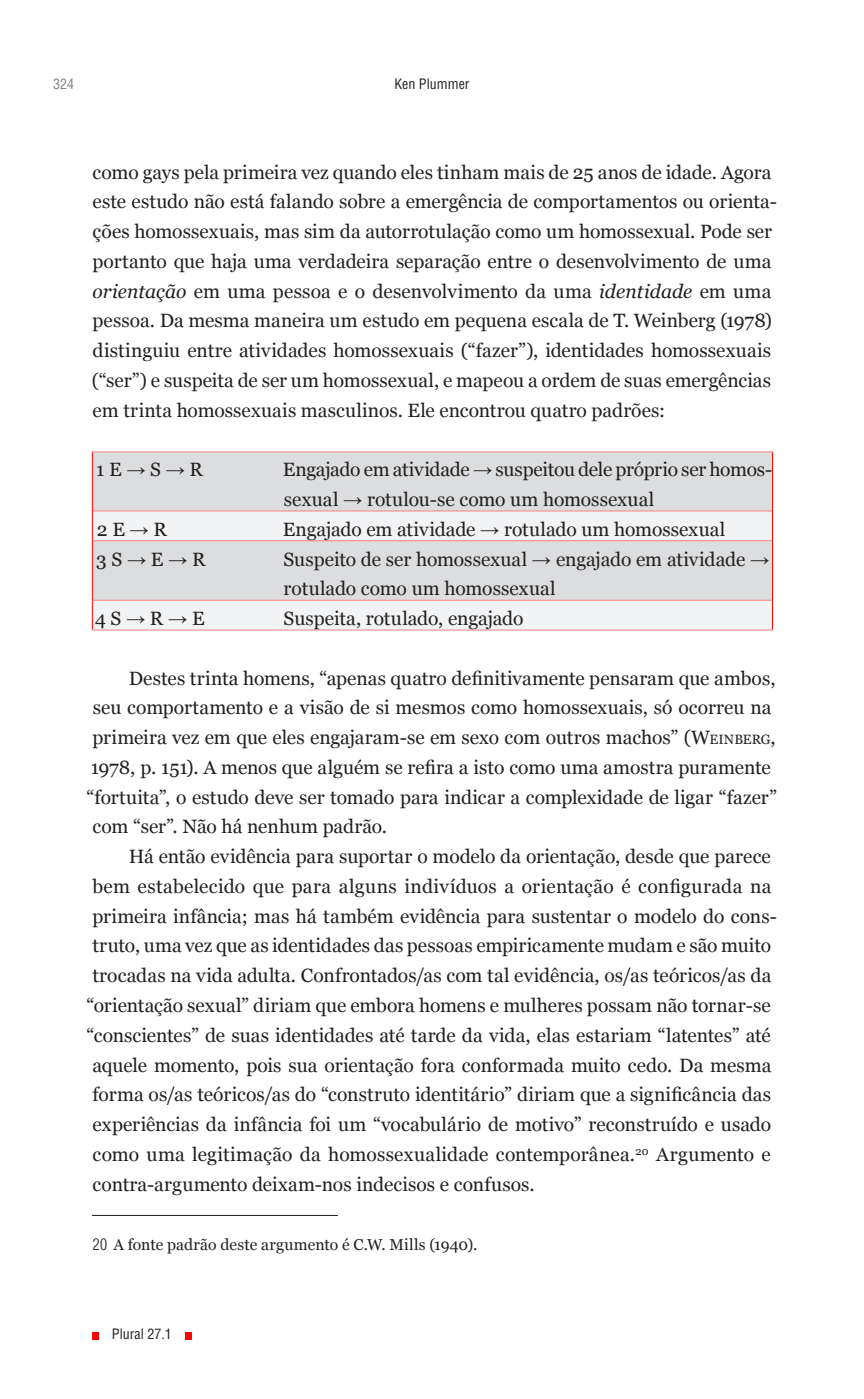
<style>
.page{position:relative;width:864px;height:1399px;background:#fff}
.page>*{position:absolute;margin:0;border:0;box-sizing:border-box;transform-origin:0 0}
.t1{font:19.25px/29.8px "Georgia";color:#231f20}
.t2{font:19.25px "Georgia";letter-spacing:.02em;color:#231f20}
.t3{font:15.75px "Georgia";letter-spacing:.005em;color:#231f20}
.t4{font:condensed 14px "Helvetica LT Std";color:#231f20}
.t5{font:condensed 14px "Helvetica LT Std";color:#808285}
.s1{font-style:italic}
.s2{font-family:"Times New Roman"}
.s3{font-style:inherit}
.s4{font-size:13.47px}
.s5{font-family:"Helvetica LT Std";font-weight:300;font-stretch:condensed}
</style>
<div class="page">
<div style="left:185px;top:1332px;width:7px;height:8px;background:#f00"></div>
<div style="left:92px;top:1332px;width:7px;height:7px;background:#f00"></div>
<div style="left:93px;top:452px;width:678px;height:59px;background:#dcdddf"></div>
<svg style="left:93px;top:512px;width:678px;height:118px;fill:#e3dddf"></svg>
<hr style="left:92px;top:451px;width:186px;height:1px;background:#ff8080">
<hr style="left:278px;top:451px;width:494px;height:1px;background:#ff8080">
<hr style="left:93px;top:511px;width:185px;height:1px;background:#ff8080">
<hr style="left:278px;top:511px;width:493px;height:1px;background:#ff8080">
<hr style="left:93px;top:540px;width:185px;height:1px;background:#ff8080">
<hr style="left:278px;top:540px;width:493px;height:1px;background:#ff8080">
<hr style="left:93px;top:600px;width:185px;height:1px;background:#ff8080">
<hr style="left:278px;top:600px;width:493px;height:1px;background:#ff8080">
<hr style="left:92px;top:630px;width:186px;height:1px;background:#ff8080">
<hr style="left:278px;top:630px;width:494px;height:1px;background:#ff8080">
<hr style="left:92px;top:452px;width:1px;height:59px;background:#f00">
<hr style="left:771px;top:452px;width:1px;height:59px;background:#f00">
<hr style="left:92px;top:511px;width:1px;height:30px;background:#f00">
<hr style="left:771px;top:511px;width:1px;height:30px;background:#f00">
<hr style="left:92px;top:541px;width:1px;height:59px;background:#f00">
<hr style="left:771px;top:541px;width:1px;height:59px;background:#f00">
<hr style="left:92px;top:600px;width:1px;height:30px;background:#f00">
<hr style="left:771px;top:600px;width:1px;height:30px;background:#f00">
<hr style="left:92px;top:1215px;width:246px;height:1px;background:#231f20">
<p class="t5" style="left:53px;top:75px;width:23px">324</p>
<p class="t4" style="left:394px;top:75px;width:77px">Ken Plummer</p>
<p class="t1" style="left:92px;top:156px;width:686px">como gays pela primeira vez quando eles tinham mais de 25 anos de idade. Agora este estudo não está falando sobre a emergência de comportamentos ou orienta&shy;ções homossexuais, mas sim da autorrotulação como um homossexual. Pode ser portanto que haja uma verdadeira separação entre o desenvolvimento de uma <span class="s1">orientação</span> em uma pessoa e o desenvolvimento da uma <span class="s1">identidade</span> em uma pessoa. Da mesma maneira um estudo em pequena escala de T. Weinberg (1978) distinguiu entre atividades homossexuais (“fazer”), identidades homossexuais (“ser”) e suspeita de ser um homossexual, e mapeou a ordem de suas emergências em trinta homossexuais masculinos. Ele encontrou quatro padrões:</p>
<p class="t1" style="left:96px;top:454px;width:108px">1 E <span class="s2">→</span> S <span class="s2">→</span> R</p>
<p class="t1" style="left:283px;top:454px;width:491px">Engajado em atividade <span class="s2">→</span> suspeitou dele próprio ser homos&shy;sexual <span class="s2">→</span> rotulou-se como um homossexual</p>
<p class="t1" style="left:97px;top:513px;width:72px">2 E <span class="s2">→</span> R</p>
<p class="t1" style="left:283px;top:513px;width:444px">Engajado em atividade <span class="s2">→</span> rotulado um homossexual</p>
<p class="t1" style="left:96px;top:543px;width:111px">3 S <span class="s2">→</span> E <span class="s2">→</span> R</p>
<p class="t1" style="left:283px;top:543px;width:487px">Suspeito de ser homossexual <span class="s2">→</span> engajado em atividade <span class="s2">→ </span>rotulado como um homossexual</p>
<p class="t1" style="left:95px;top:603px;width:111px">4 S <span class="s2">→</span> R <span class="s2">→</span> E</p>
<p class="t1" style="left:283px;top:603px;width:241px">Suspeita, rotulado, engajado</p>
<p class="t1" style="left:129px;top:662px;width:648px">Destes trinta homens, “apenas quatro definitivamente pensaram que ambos,</p>
<p class="t1" style="left:93px;top:692px;width:679px">seu comportamento e a visão de si mesmos como homossexuais, só ocorreu na</p>
<p class="t1" style="left:92px;top:722px;width:684px">primeira vez em que eles engajaram-se em sexo com outros machos” (<span class="s3">W</span><span class="s4">EINBERG</span>,</p>
<p class="t1" style="left:91px;top:752px;width:681px">1978, p. 151). A menos que alguém se refira a isto como uma amostra puramente</p>
<p class="t1" style="left:87px;top:781px;width:691px">“fortuita”, o estudo deve ser tomado para indicar a complexidade de ligar “fazer”</p>
<p class="t1" style="left:93px;top:811px;width:296px">com “ser”. Não há nenhum padrão.</p>
<p class="t1" style="left:129px;top:841px;width:643px">Há então evidência para suportar o modelo da orientação, desde que parece</p>
<p class="t2" style="left:92px;top:872px;width:680px">bem estabelecido que para alguns indivíduos a orientação é configurada na</p>
<p class="t1" style="left:92px;top:900px;width:685px">primeira infância; mas há também evidência para sustentar o modelo do cons-</p>
<p class="t1" style="left:92px;top:930px;width:680px">truto, uma vez que as identidades das pessoas empiricamente mudam e são muito</p>
<p class="t1" style="left:92px;top:960px;width:680px">trocadas na vida adulta. Confrontados/as com tal evidência, os/as teóricos/as da</p>
<p class="t1" style="left:86px;top:990px;width:685px">“orientação sexual” diriam que embora homens e mulheres possam não tornar-se</p>
<p class="t1" style="left:86px;top:1019px;width:685px">“conscientes” de suas identidades até tarde da vida, elas estariam “latentes” até</p>
<p class="t1" style="left:92px;top:1049px;width:680px">aquele momento, pois sua orientação fora conformada muito cedo. Da mesma</p>
<p class="t1" style="left:92px;top:1079px;width:679px">forma os/as teóricos/as do “construto identitário” diriam que a significância das</p>
<p class="t1" style="left:93px;top:1109px;width:679px">experiências da infância foi um “vocabulário de motivo” reconstruído e usado</p>
<p class="t1" style="left:93px;top:1138px;width:679px">como uma legitimação da homossexualidade contemporânea.<sup>20</sup> Argumento e</p>
<p class="t1" style="left:93px;top:1168px;width:443px">contra-argumento deixam-nos indecisos e confusos.</p>
<p class="t3" style="left:93px;top:1233px;width:386px"><span class="s5">20</span> A fonte padrão deste argumento é C.W. Mills (1940).</p>
<p class="t4" style="left:112px;top:1326px;width:61px">Plural 27.1</p>
</div>
